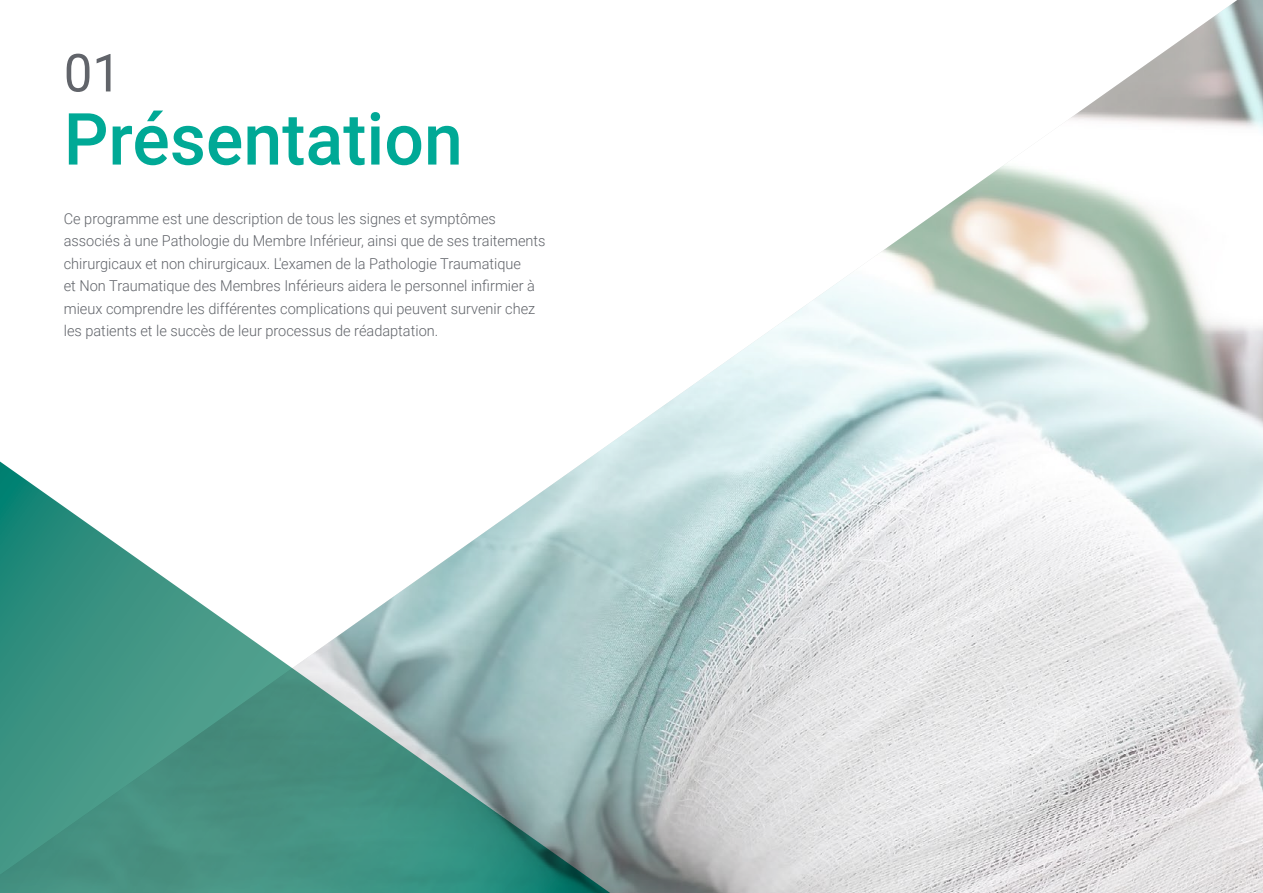
<style>
.page{position:relative;width:1263px;height:893px;background:#fff}
.page>*{position:absolute;margin:0;border:0;box-sizing:border-box;transform-origin:0 0}
.t1{font:500 72px "Roboto";color:#00a996}
.t2{font:52.5px "Roboto";color:#61646a}
.t3{font:300 15px/22.5px "Roboto";color:#61646a}
</style>
<div class="page">
<img style="left:607px;top:0;width:656px;height:893px">
<svg style="left:0;top:446px;width:640px;height:447px"></svg>
<h2 class="t2" style="left:64px;top:36px;width:59px">01</h2>
<h1 class="t1" style="left:64px;top:89px;width:401px">Présentation</h1>
<p class="t3" style="left:64px;top:207px;width:483px">Ce programme est une description de tous les signes et symptômes associés à une Pathologie du Membre Inférieur, ainsi que de ses traitements chirurgicaux et non chirurgicaux. L'examen de la Pathologie Traumatique<br>et Non Traumatique des Membres Inférieurs aidera le personnel infirmier à mieux comprendre les différentes complications qui peuvent survenir chez les patients et le succès de leur processus de réadaptation.</p>
</div>
